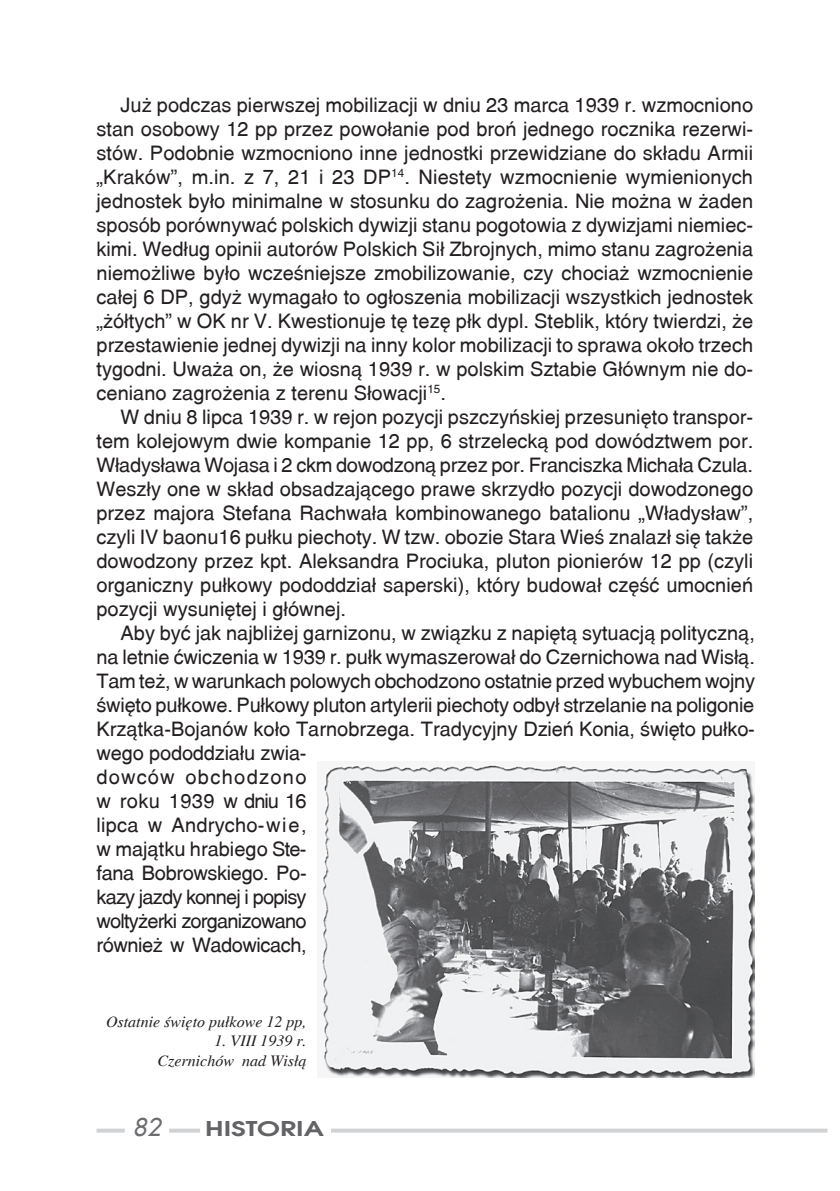
<style>
.page{position:relative;width:840px;height:1191px;background:#fff}
.page>*{position:absolute;margin:0;border:0;box-sizing:border-box;transform-origin:0 0}
.t1{font:italic 24px "Fujiyama 2";color:#6c6d70}
.t2{font:20px/24px "Switzerland";letter-spacing:-.005em;color:#231f20;text-align:justify}
.t3{font:700 20px "Avalon";color:#636366;scale:1.37 1}
.t4{font:italic 16px/19.2px "Toronto";color:#231f20;text-align:right}
</style>
<div class="page">
<svg style="left:169px;top:1128px;width:658px;height:4px;background:#d8d9da"></svg>
<svg style="left:96px;top:1128px;width:29px;height:4px"></svg>
<img style="left:318px;top:761px;width:436px;height:316px">
<div style="left:200px;top:1126px;width:131px;height:9px;background:#fff"></div>
<p class="t2" style="left:96px;top:93px;width:658px;text-indent:24px">Ju¿ podczas pierwszej mobilizacji w dniu 23 marca 1939 r. wzmocniono stan osobowy 12 pp przez powo³anie pod broñ jednego rocznika rezerwi&shy;stów. Podobnie wzmocniono inne jednostki przewidziane do sk³adu Armii „Kraków”, m.in. z 7, 21 i 23 DP<sup>14</sup>. Niestety wzmocnienie wymienionych jednostek by³o minimalne w stosunku do zagro¿enia. Nie mo¿na w ¿aden sposób porównywaæ polskich dywizji stanu pogotowia z dywizjami niemiec&shy;kimi. Wed³ug opinii autorów Polskich Si³ Zbrojnych, mimo stanu zagro¿enia niemo¿liwe by³o wczeœniejsze zmobilizowanie, czy chocia¿ wzmocnienie ca³ej 6 DP, gdy¿ wymaga³o to og³oszenia mobilizacji wszystkich jednostek „¿ó³tych” w OK nr V. Kwestionuje tê tezê p³k dypl. Steblik, który twierdzi, ¿e przestawienie jednej dywizji na inny kolor mobilizacji to sprawa oko³o trzech tygodni. Uwa¿a on, ¿e wiosn¹ 1939 r. w polskim Sztabie G³ównym nie do&shy;ceniano zagro¿enia z terenu S³owacji<sup>15</sup>.</p>
<p class="t2" style="left:96px;top:405px;width:658px;text-indent:24px">W dniu 8 lipca 1939 r. w rejon pozycji pszczyñskiej przesuniêto transpor&shy;tem kolejowym dwie kompanie 12 pp, 6 strzeleck¹ pod dowództwem por.<br>W³adys³awa Wojasa i 2 ckm dowodzon¹ przez por. Franciszka Micha³a Czula.<br>Wesz³y one w sk³ad obsadzaj¹cego prawe skrzyd³o pozycji dowodzonego przez majora Stefana Rachwa³a kombinowanego batalionu „W³adys³aw”, czyli IV baonu16 pu³ku piechoty. W tzw. obozie Stara Wieœ znalaz³ siê tak¿e dowodzony przez kpt. Aleksandra Prociuka, pluton pionierów 12 pp (czyli organiczny pu³kowy pododdzia³ saperski), który budowa³ czêœæ umocnieñ pozycji wysuniêtej i g³ównej.</p>
<p class="t2" style="left:96px;top:621px;width:659px;text-align:left;text-indent:24px">Aby byæ jak najbli¿ej garnizonu, w zwi¹zku z napiêt¹ sytuacj¹ polityczn¹, na letnie æwiczenia w 1939 r. pu³k wymaszerowa³ do Czernichowa nad Wis³¹.<br>Tam te¿, w warunkach polowych obchodzono ostatnie przed wybuchem wojny œwiêto pu³kowe. Pu³kowy pluton artylerii piechoty odby³ strzelanie na poligonie Krz¹tka-Bojanów ko³o Tarnobrzega. Tradycyjny Dzieñ Konia, œwiêto pu³ko&shy;wego pododdzia³u zwia-<br>dowców obchodzono<br>w roku 1939 w dniu 16<br>lipca w Andrycho-wie,<br>w maj¹tku hrabiego Ste-<br>fana Bobrowskiego. Po-<br>kazy jazdy konnej i popisy<br>wolty¿erki zorganizowano<br>równie¿ w Wadowicach,</p>
<p class="t4" style="left:106px;top:1012px;width:202px">Ostatnie œwiêto pu³kowe 12 pp,</p>
<p class="t4" style="left:157px;top:1031px;width:150px">1. VIII 1939 r.<br>Czernichów nad Wis³¹</p>
<p class="t1" style="left:133px;top:1109px;width:29px">82</p>
<p class="t3" style="left:205px;top:1115px;width:88px">HISTORIA</p>
</div>
